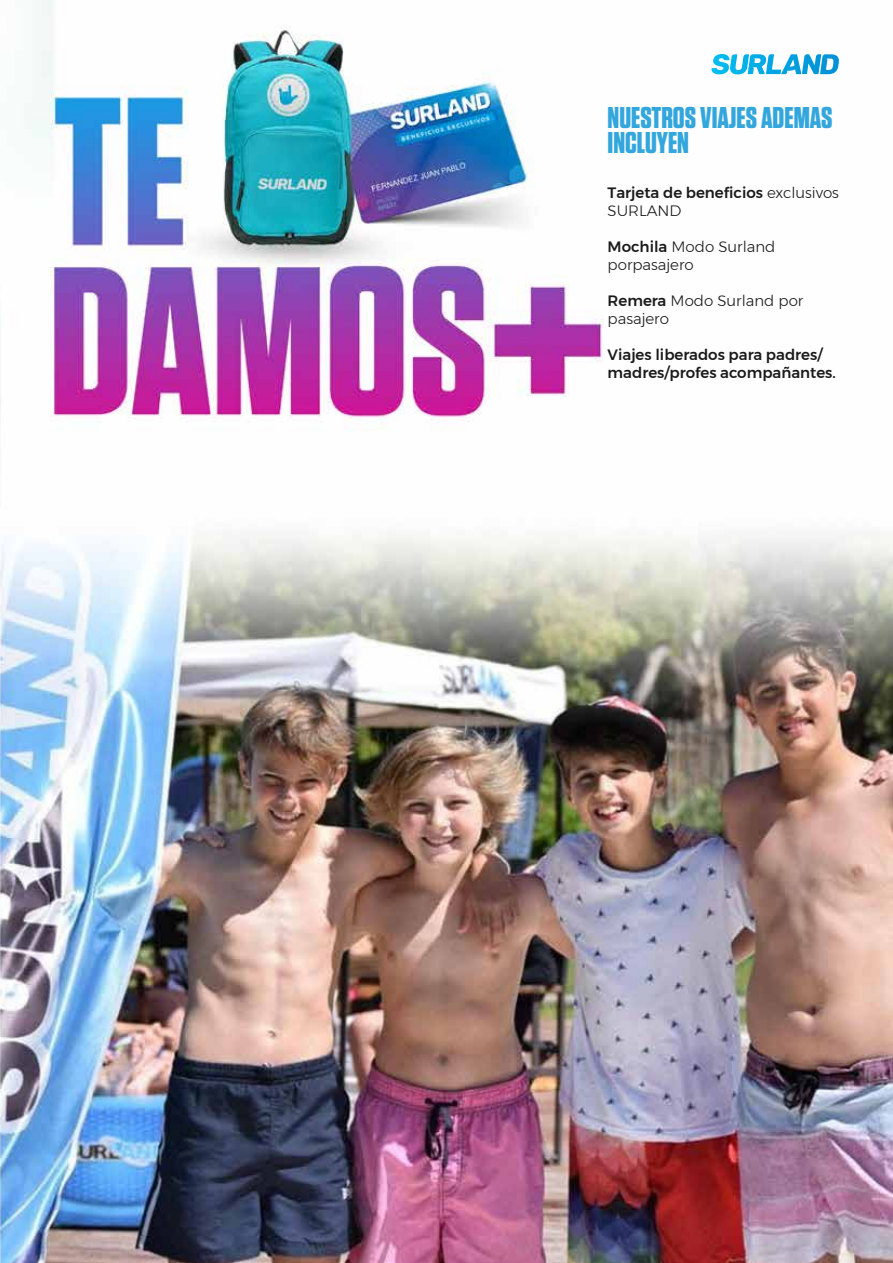
<style>
.page{position:relative;width:893px;height:1263px;background:#fff}
.page>*{position:absolute;margin:0;border:0;box-sizing:border-box;transform-origin:0 0}
.t1{font:700 30px/25.5px "Tungsten";color:#33a6dd}
.t2{font:500 15px/18px "Montserrat";color:#1a1a1a}
.t3{font:300 15px/18px "Montserrat";color:#1a1a1a}
.s1{font-weight:300}
.s2{font-weight:500}
</style>
<div class="page">
<img style="left:0;top:0;width:893px;height:1263px">
<svg style="left:711px;top:54px;width:110px;height:20px"></svg>
<h1 class="t1" style="left:608px;top:106px;width:226px">NUESTROS VIAJES ADEMAS<br>INCLUYEN</h1>
<p class="t2" style="left:608px;top:184px;width:233px">Tarjeta de beneficios <span class="s1">exclusivos<br>SURLAND</span></p>
<p class="t3" style="left:608px;top:237px;width:169px"><span class="s2">Mochila</span> Modo Surland porpasajero</p>
<p class="t3" style="left:608px;top:291px;width:197px"><span class="s2">Remera</span> Modo Surland por pasajero</p>
<p class="t2" style="left:608px;top:346px;width:230px">Viajes liberados para padres/ madres/profes acompañantes.</p>
</div>
